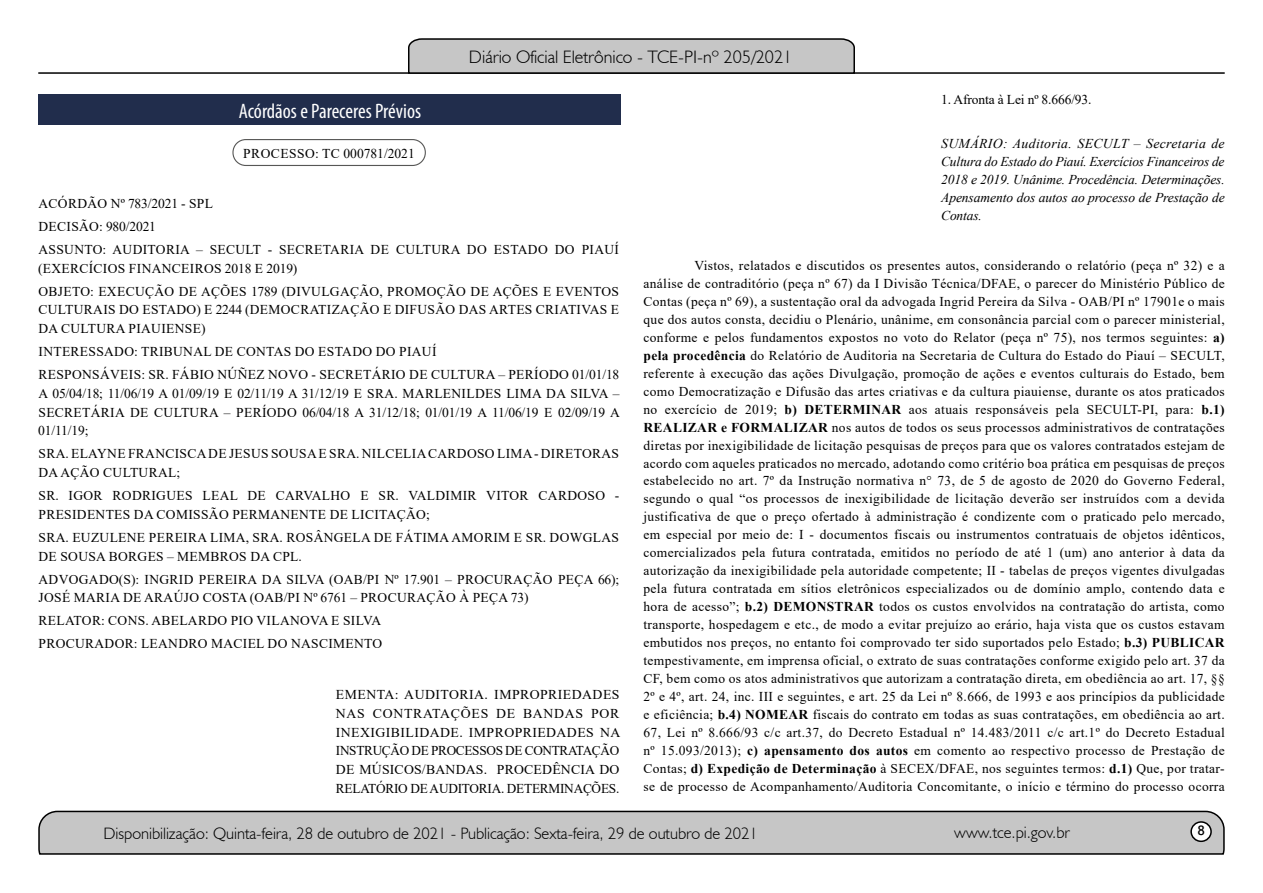
<style>
.page{position:relative;width:1263px;height:893px;background:#fff}
.page>*{position:absolute;margin:0;border:0;box-sizing:border-box;transform-origin:0 0}
.t1{font:condensed 21px "Myriad Pro";color:#fff}
.t2{font:300 18px "Humanist 521 BT";color:#000}
.t3{font:300 16.5px "Humanist 521 BT";color:#000}
.t4{font:15px "Estrangelo Edessa";color:#000}
.t5{font:13.5px/18px "Times New Roman";letter-spacing:.025em;color:#000}
.t6{font:italic 13.5px/18px "Times New Roman";letter-spacing:-.01em;color:#000;text-align:justify}
.t7{font:13.5px "Times New Roman";letter-spacing:-.01em;color:#000}
.s1{font-weight:700}
</style>
<div class="page">
<svg style="left:38px;top:810px;width:1187px;height:45px;background:#b9b9b9"></svg>
<div style="left:1191px;top:822px;width:20px;height:19px;background:#fff;border-radius:50%"></div>
<div style="left:1190px;top:821px;width:22px;height:21px;border:2px solid #000;border-radius:50%"></div>
<hr style="left:38px;top:72px;width:1187px;height:2px;background:#000">
<svg style="left:407px;top:38px;width:449px;height:36px;background:#b4b4b4"></svg>
<div style="left:39px;top:94px;width:582px;height:31px;background:#212d4c"></div>
<div style="left:232px;top:139px;width:194px;height:27px;border:1px solid #575756;border-radius:13px"></div>
<h2 class="t2" style="left:469px;top:46px;width:325px">Diário Oficial Eletrônico - TCE-PI-nº 205/2021</h2>
<h1 class="t1" style="left:239px;top:98px;width:184px">Acórdãos e Pareceres Prévios</h1>
<p class="t5" style="left:243px;top:144px;width:173px">PROCESSO: TC 000781/2021</p>
<p class="t5" style="left:39px;top:191px;width:582px;line-height:23px">ACÓRDÃO Nº 783/2021 - SPL<br>DECISÃO: 980/2021<br>ASSUNTO: AUDITORIA – SECULT - SECRETARIA DE CULTURA DO ESTADO DO PIAUÍ</p>
<p class="t5" style="left:38px;top:256px;width:582px;line-height:23px">(EXERCÍCIOS FINANCEIROS 2018 E 2019)<br>OBJETO: EXECUÇÃO DE AÇÕES 1789 (DIVULGAÇÃO, PROMOÇÃO DE AÇÕES E EVENTOS</p>
<p class="t5" style="left:39px;top:300px;width:582px;line-height:18.8px">CULTURAIS DO ESTADO) E 2244 (DEMOCRATIZAÇÃO E DIFUSÃO DAS ARTES CRIATIVAS E<br>DA CULTURA PIAUIENSE)</p>
<p class="t5" style="left:39px;top:340px;width:582px;line-height:23px">INTERESSADO: TRIBUNAL DE CONTAS DO ESTADO DO PIAUÍ<br>RESPONSÁVEIS: SR. FÁBIO NÚÑEZ NOVO - SECRETÁRIO DE CULTURA – PERÍODO 01/01/18</p>
<p class="t5" style="left:38px;top:384px;width:583px;line-height:18.8px;text-align:justify">A 05/04/18; 11/06/19 A 01/09/19 E 02/11/19 A 31/12/19 E SRA. MARLENILDES LIMA DA SILVA – SECRETÁRIA DE CULTURA – PERÍODO 06/04/18 A 31/12/18; 01/01/19 A 11/06/19 E 02/09/19 A 01/11/19;</p>
<p class="t5" style="left:39px;top:444px;width:582px;line-height:18.8px">SRA. ELAYNE FRANCISCA DE JESUS SOUSA E SRA. NILCELIA CARDOSO LIMA - DIRETORAS<br>DA AÇÃO CULTURAL;</p>
<p class="t5" style="left:39px;top:486px;width:582px;line-height:18.8px">SR. IGOR RODRIGUES LEAL DE CARVALHO E SR. VALDIMIR VITOR CARDOSO -<br>PRESIDENTES DA COMISSÃO PERMANENTE DE LICITAÇÃO;</p>
<p class="t5" style="left:39px;top:528px;width:582px;line-height:18.8px">SRA. EUZULENE PEREIRA LIMA, SRA. ROSÂNGELA DE FÁTIMA AMORIM E SR. DOWGLAS<br>DE SOUSA BORGES – MEMBROS DA CPL.</p>
<p class="t5" style="left:39px;top:569px;width:582px;line-height:18.8px">ADVOGADO(S): INGRID PEREIRA DA SILVA (OAB/PI Nº 17.901 – PROCURAÇÃO PEÇA 66);<br>JOSÉ MARIA DE ARAÚJO COSTA (OAB/PI Nº 6761 – PROCURAÇÃO À PEÇA 73)</p>
<p class="t5" style="left:39px;top:609px;width:345px;line-height:23px">RELATOR: CONS. ABELARDO PIO VILANOVA E SILVA<br>PROCURADOR: LEANDRO MACIEL DO NASCIMENTO</p>
<p class="t5" style="left:336px;top:685px;width:286px;line-height:18.8px;text-align:justify">EMENTA: AUDITORIA. IMPROPRIEDADES NAS CONTRATAÇÕES DE BANDAS POR INEXIGIBILIDADE. IMPROPRIEDADES NA INSTRUÇÃO DE PROCESSOS DE CONTRATAÇÃO DE MÚSICOS/BANDAS. PROCEDÊNCIA DO RELATÓRIO DE AUDITORIA. DETERMINAÇÕES.</p>
<p class="t7" style="left:941px;top:90px;width:152px">1. Afronta à Lei nº 8.666/93.</p>
<p class="t6" style="left:941px;top:134px;width:285px">SUMÁRIO: Auditoria. SECULT – Secretaria de Cultura do Estado do Piauí. Exercícios Financeiros de 2018 e 2019. Unânime. Procedência. Determinações.<br>Apensamento dos autos ao processo de Prestação de Contas.</p>
<p class="t5" style="left:643px;top:256px;width:583px;text-align:justify;text-indent:51px">Vistos, relatados e discutidos os presentes autos, considerando o relatório (peça nº 32) e a análise de contraditório (peça nº 67) da I Divisão Técnica/DFAE, o parecer do Ministério Público de Contas (peça nº 69), a sustentação oral da advogada Ingrid Pereira da Silva - OAB/PI nº 17901e o mais que dos autos consta, decidiu o Plenário, unânime, em consonância parcial com o parecer ministerial, conforme e pelos fundamentos expostos no voto do Relator (peça nº 75), nos termos seguintes: <span class="s1">a) pela procedência</span> do Relatório de Auditoria na Secretaria de Cultura do Estado do Piauí – SECULT, referente à execução das ações Divulgação, promoção de ações e eventos culturais do Estado, bem como Democratização e Difusão das artes criativas e da cultura piauiense, durante os atos praticados no exercício de 2019; <span class="s1">b) DETERMINAR</span> aos atuais responsáveis pela SECULT-PI, para: <span class="s1">b.1)<br>REALIZAR e FORMALIZAR</span> nos autos de todos os seus processos administrativos de contratações diretas por inexigibilidade de licitação pesquisas de preços para que os valores contratados estejam de acordo com aqueles praticados no mercado, adotando como critério boa prática em pesquisas de preços estabelecido no art. 7º da Instrução normativa n° 73, de 5 de agosto de 2020 do Governo Federal, segundo o qual “os processos de inexigibilidade de licitação deverão ser instruídos com a devida justificativa de que o preço ofertado à administração é condizente com o praticado pelo mercado, em especial por meio de: I - documentos fiscais ou instrumentos contratuais de objetos idênticos, comercializados pela futura contratada, emitidos no período de até 1 (um) ano anterior à data da autorização da inexigibilidade pela autoridade competente; II - tabelas de preços vigentes divulgadas pela futura contratada em sítios eletrônicos especializados ou de domínio amplo, contendo data e hora de acesso”; <span class="s1">b.2) DEMONSTRAR</span> todos os custos envolvidos na contratação do artista, como transporte, hospedagem e etc., de modo a evitar prejuízo ao erário, haja vista que os custos estavam embutidos nos preços, no entanto foi comprovado ter sido suportados pelo Estado; <span class="s1">b.3) PUBLICAR </span>tempestivamente, em imprensa oficial, o extrato de suas contratações conforme exigido pelo art. 37 da CF, bem como os atos administrativos que autorizam a contratação direta, em obediência ao art. 17, §§ 2º e 4º, art. 24, inc. III e seguintes, e art. 25 da Lei nº 8.666, de 1993 e aos princípios da publicidade e eficiência; <span class="s1">b.4) NOMEAR</span> fiscais do contrato em todas as suas contratações, em obediência ao art.<br>67, Lei nº 8.666/93 c/c art.37, do Decreto Estadual nº 14.483/2011 c/c art.1º do Decreto Estadual nº 15.093/2013); <span class="s1">c) apensamento dos autos</span> em comento ao respectivo processo de Prestação de Contas; <span class="s1">d) Expedição de Determinação</span> à SECEX/DFAE, nos seguintes termos: <span class="s1">d.1)</span> Que, por tratar&shy;se de processo de Acompanhamento/Auditoria Concomitante, o início e término do processo ocorra</p>
<p class="t3" style="left:104px;top:823px;width:656px">Disponibilização: Quinta-feira, 28 de outubro de 2021 - Publicação: Sexta-feira, 29 de outubro de 2021</p>
<p class="t3" style="left:954px;top:822px;width:117px">www.tce.pi.gov.br</p>
<p class="t4" style="left:1197px;top:823px;width:9px">8</p>
</div>
